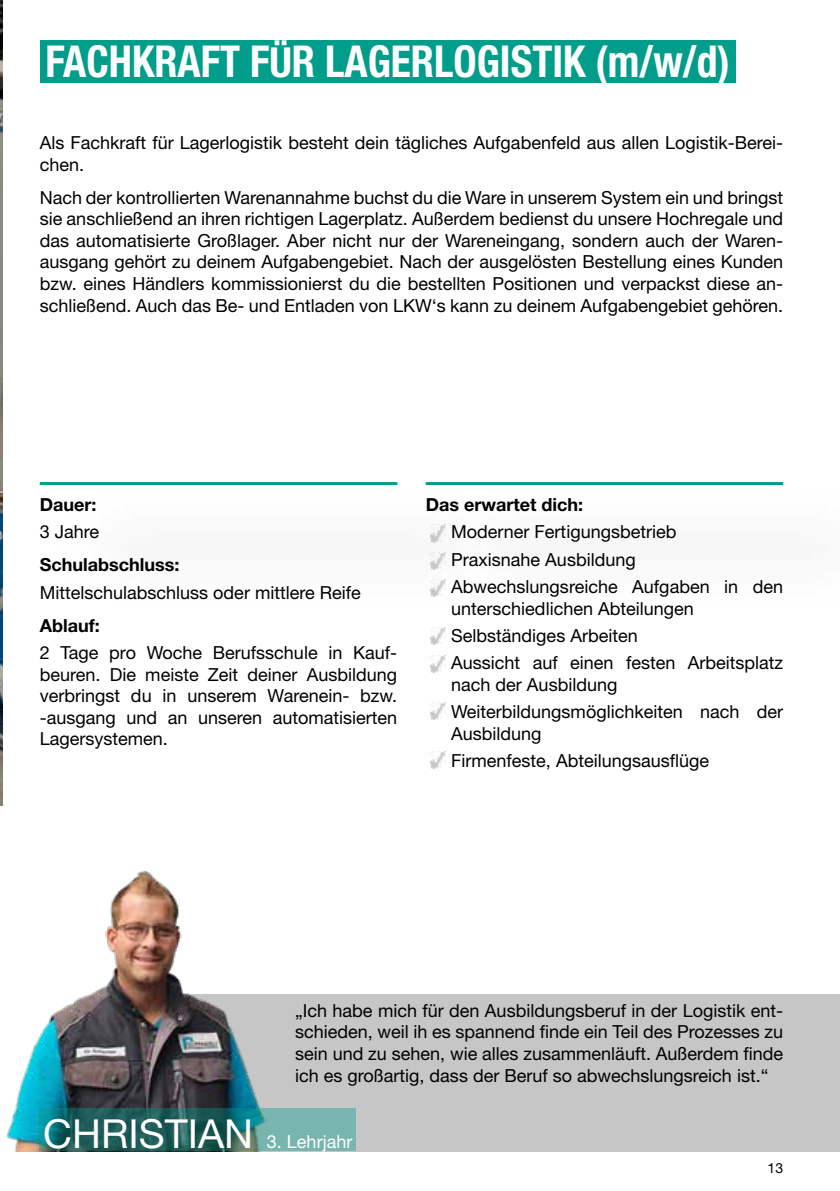
<style>
.page{position:relative;width:840px;height:1191px;background:#fff}
.page>*{position:absolute;margin:0;border:0;box-sizing:border-box;transform-origin:0 0}
.t1{font:700 condensed 44px "Helvetica Neue LT Pro";color:#fff;scale:.95 1}
.t2{font:40px "Helvetica Neue LT Pro";color:#fff}
.t3{font:18px/21.6px "Helvetica Neue LT Pro";color:#000}
.t4{font:700 18px "Helvetica Neue LT Pro";color:#000}
.t5{font:18px "Helvetica Neue LT Pro";color:#fff}
.t6{font:14px "Helvetica Neue LT Pro";color:#000}
.s1{font-size:41.4px}
</style>
<div class="page">
<div style="left:100px;top:994px;width:739px;height:157px;background:#c6c6c6"></div>
<img style="left:0;top:0;width:3px;height:805px">
<img style="left:6px;top:870px;width:254px;height:281px">
<div style="left:40px;top:40px;width:695px;height:42px;background:#009d8b"></div>
<svg style="left:40px;top:1108px;width:315px;height:43px;background:#377b77"></svg>
<div style="left:60px;top:488px;width:445px;height:118px;background:#fafafa"></div>
<hr style="left:40px;top:482px;width:357px;height:3px;background:#009d8b">
<div style="left:445px;top:488px;width:394px;height:118px;background:#fafafa"></div>
<hr style="left:425px;top:482px;width:357px;height:3px;background:#009d8b">
<img style="left:430px;top:751px;width:15px;height:17px">
<img style="left:430px;top:702px;width:15px;height:18px">
<img style="left:430px;top:655px;width:15px;height:18px">
<img style="left:430px;top:627px;width:15px;height:17px">
<img style="left:430px;top:579px;width:15px;height:17px">
<img style="left:430px;top:553px;width:15px;height:17px">
<img style="left:430px;top:525px;width:15px;height:17px">
<h1 class="t1" style="left:45px;top:35px;width:721px">FACHKRAFT F<span class="s1">Ü</span>R LAGERLOGISTIK (m/w/d)</h1>
<p class="t3" style="left:40px;top:131px;width:744px">Als Fachkraft für Lagerlogistik besteht dein tägliches Aufgabenfeld aus allen Logistik-Berei&shy;chen.</p>
<p class="t3" style="left:40px;top:186px;width:744px;text-align:justify">Nach der kontrollierten Warenannahme buchst du die Ware in unserem System ein und bringst sie anschließend an ihren richtigen Lagerplatz. Außerdem bedienst du unsere Hochregale und das automatisierte Großlager. Aber nicht nur der Wareneingang, sondern auch der Waren&shy;ausgang gehört zu deinem Aufgabengebiet. Nach der ausgelösten Bestellung eines Kunden bzw. eines Händlers kommissionierst du die bestellten Positionen und verpackst diese an&shy;schließend. Auch das Be- und Entladen von LKW‘s kann zu deinem Aufgabengebiet gehören.</p>
<p class="t4" style="left:40px;top:493px;width:58px">Dauer:</p>
<p class="t3" style="left:40px;top:521px;width:61px">3 Jahre</p>
<p class="t4" style="left:40px;top:553px;width:141px">Schulabschluss:</p>
<p class="t3" style="left:40px;top:581px;width:322px">Mittelschulabschluss oder mittlere Reife</p>
<p class="t4" style="left:40px;top:614px;width:61px">Ablauf:</p>
<p class="t3" style="left:40px;top:641px;width:359px;text-align:justify">2 Tage pro Woche Berufsschule in Kauf&shy;beuren. Die meiste Zeit deiner Ausbildung verbringst du in unserem Warenein- bzw. -ausgang und an unseren automatisierten Lagersystemen.</p>
<p class="t4" style="left:425px;top:493px;width:159px">Das erwartet dich:</p>
<p class="t3" style="left:451px;top:518px;width:333px;line-height:27.2px">Moderner Fertigungsbetrieb<br>Praxisnahe Ausbildung<br>Abwechslungsreiche Aufgaben in den</p>
<p class="t3" style="left:451px;top:594px;width:333px;line-height:27.2px">unterschiedlichen Abteilungen<br>Selbständiges Arbeiten<br>Aussicht auf einen festen Arbeitsplatz</p>
<p class="t3" style="left:451px;top:670px;width:333px;line-height:27.2px">nach der Ausbildung<br>Weiterbildungsmöglichkeiten nach der</p>
<p class="t3" style="left:451px;top:719px;width:259px;line-height:27.2px">Ausbildung<br>Firmenfeste, Abteilungsausflüge</p>
<h2 class="t2" style="left:43px;top:1108px;width:211px">CHRISTIAN</h2>
<p class="t3" style="left:295px;top:999px;width:489px;text-align:justify">„Ich habe mich für den Ausbildungsberuf in der Logistik ent&shy;schieden, weil ih es spannend finde ein Teil des Prozesses zu sein und zu sehen, wie alles zusammenläuft. Außerdem finde ich es großartig, dass der Beruf so abwechslungsreich ist.“</p>
<p class="t5" style="left:267px;top:1130px;width:87px">3. Lehrjahr</p>
<p class="t6" style="left:767px;top:1159px;width:17px">13</p>
</div>
